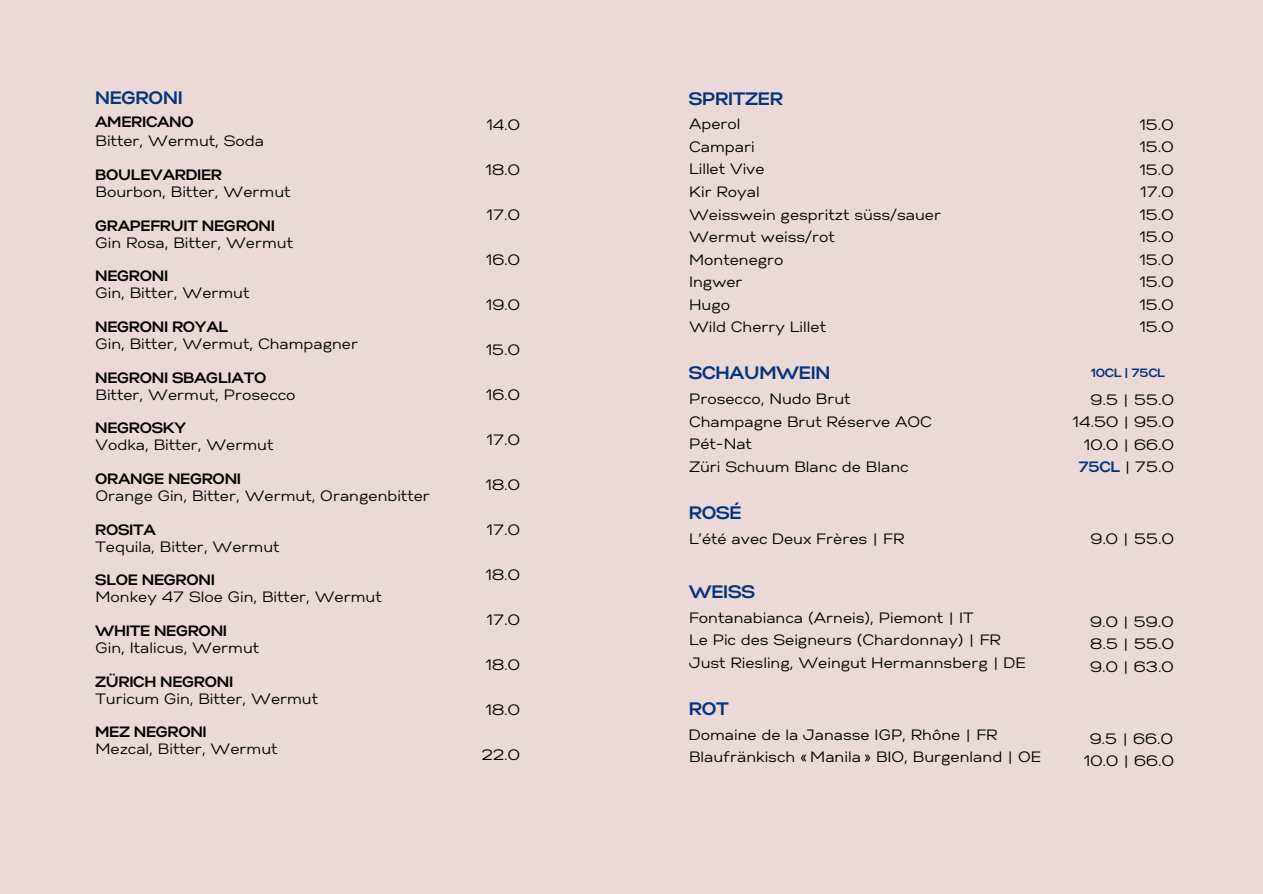
<style>
.page{position:relative;width:1263px;height:894px;background:#fff}
.page>*{position:absolute;margin:0;border:0;box-sizing:border-box;transform-origin:0 0}
.t1{font:700 18px "Gabriel Sans";color:#05347e}
.t2{font:15px/22.5px "Gabriel Sans";color:#000}
.t3{font:700 15px "Gabriel Sans";color:#000}
.t4{font:700 12px "Gabriel Sans";color:#05347e}
.s1{font-weight:700}
.s2{font-weight:700;color:#05347e}
</style>
<div class="page">
<div style="left:0;top:0;width:1263px;height:893px;background:#ebd9d8"></div>
<h2 class="t1" style="left:95px;top:89px;width:89px">NEGRONI</h2>
<h2 class="t2" style="left:95px;top:113px;width:170px;line-height:19.2px"><span class="s1">AMERICANO<br></span>Bitter, Wermut, Soda</h2>
<h2 class="t2" style="left:95px;top:167px;width:196px;line-height:16.8px"><span class="s1">BOULEVARDIER<br></span>Bourbon, Bitter, Wermut</h2>
<h2 class="t2" style="left:95px;top:218px;width:199px;line-height:16.8px"><span class="s1">GRAPEFRUIT NEGRONI<br></span>Gin Rosa, Bitter, Wermut</h2>
<h2 class="t3" style="left:95px;top:269px;width:74px">NEGRONI</h2>
<h2 class="t2" style="left:95px;top:282px;width:155px">Gin, Bitter, Wermut</h2>
<h2 class="t3" style="left:95px;top:320px;width:135px">NEGRONI ROYAL</h2>
<h2 class="t2" style="left:95px;top:333px;width:264px">Gin, Bitter, Wermut, Champagner</h2>
<h2 class="t3" style="left:95px;top:371px;width:172px">NEGRONI SBAGLIATO</h2>
<h2 class="t2" style="left:95px;top:384px;width:202px">Bitter, Wermut, Prosecco</h2>
<h2 class="t2" style="left:95px;top:420px;width:179px;line-height:16.8px"><span class="s1">NEGROSKY<br></span>Vodka, Bitter, Wermut</h2>
<h2 class="t2" style="left:95px;top:471px;width:336px;line-height:16.8px"><span class="s1">ORANGE NEGRONI<br></span>Orange Gin, Bitter, Wermut, Orangenbitter</h2>
<h2 class="t2" style="left:95px;top:522px;width:186px;line-height:16.8px"><span class="s1">ROSITA<br></span>Tequila, Bitter, Wermut</h2>
<h2 class="t2" style="left:95px;top:572px;width:288px;line-height:16.8px"><span class="s1">SLOE NEGRONI<br></span>Monkey 47 Sloe Gin, Bitter, Wermut</h2>
<h2 class="t2" style="left:95px;top:623px;width:165px;line-height:16.8px"><span class="s1">WHITE NEGRONI<br></span>Gin, Italicus, Wermut</h2>
<h2 class="t2" style="left:95px;top:673px;width:224px;line-height:16.8px"><span class="s1">ZÜRICH NEGRONI<br></span>Turicum Gin, Bitter, Wermut</h2>
<h2 class="t2" style="left:95px;top:724px;width:184px;line-height:16.8px"><span class="s1">MEZ NEGRONI<br></span>Mezcal, Bitter, Wermut</h2>
<h2 class="t2" style="left:486px;top:114px;width:35px">14.0</h2>
<h2 class="t2" style="left:486px;top:159px;width:36px">18.0</h2>
<h2 class="t2" style="left:487px;top:204px;width:35px">17.0</h2>
<h2 class="t2" style="left:486px;top:249px;width:36px">16.0</h2>
<h2 class="t2" style="left:486px;top:294px;width:36px">19.0</h2>
<h2 class="t2" style="left:486px;top:339px;width:36px">15.0</h2>
<h2 class="t2" style="left:486px;top:384px;width:36px">16.0</h2>
<h2 class="t2" style="left:487px;top:429px;width:35px">17.0</h2>
<h2 class="t2" style="left:486px;top:474px;width:36px">18.0</h2>
<h2 class="t2" style="left:487px;top:519px;width:35px">17.0</h2>
<h2 class="t2" style="left:486px;top:564px;width:36px">18.0</h2>
<h2 class="t2" style="left:487px;top:609px;width:35px">17.0</h2>
<h2 class="t2" style="left:486px;top:654px;width:36px">18.0</h2>
<h2 class="t2" style="left:486px;top:699px;width:36px">18.0</h2>
<h2 class="t2" style="left:481px;top:744px;width:40px">22.0</h2>
<h2 class="t1" style="left:689px;top:90px;width:96px">SPRITZER</h2>
<h2 class="t2" style="left:689px;top:114px;width:253px">Aperol<br>Campari<br>Lillet Vive<br>Kir Royal<br>Weisswein gespritzt süss/sauer<br>Wermut weiss/rot<br>Montenegro<br>Ingwer<br>Hugo<br>Wild Cherry Lillet</h2>
<h2 class="t1" style="left:689px;top:365px;width:143px">SCHAUMWEIN</h2>
<h2 class="t2" style="left:689px;top:388px;width:244px">Prosecco, Nudo Brut<br>Champagne Brut Réserve AOC<br>Pét-Nat<br>Züri Schuum Blanc de Blanc</h2>
<h2 class="t1" style="left:689px;top:504px;width:54px">ROSÉ</h2>
<h2 class="t2" style="left:689px;top:528px;width:217px">L’été avec Deux Frères | FR</h2>
<h2 class="t1" style="left:689px;top:583px;width:68px">WEISS</h2>
<h2 class="t2" style="left:689px;top:606px;width:338px">Fontanabianca (Arneis), Piemont | IT<br>Le Pic des Seigneurs (Chardonnay) | FR<br>Just Riesling, Weingut Hermannsberg | DE</h2>
<h2 class="t1" style="left:689px;top:700px;width:41px">ROT</h2>
<h2 class="t2" style="left:689px;top:723px;width:354px">Domaine de la Janasse IGP, Rhône | FR<br>Blaufränkisch « Manila » BIO, Burgenland | OE</h2>
<h2 class="t2" style="left:1139px;top:114px;width:36px;text-align:justify">15.0<br>15.0<br>15.0<br>17.0<br>15.0<br>15.0<br>15.0<br>15.0<br>15.0<br>15.0</h2>
<h2 class="t4" style="left:1091px;top:367px;width:75px">10CL | 75CL</h2>
<h2 class="t2" style="left:1072px;top:389px;width:103px;text-align:right">9.5 | 55.0<br>14.50 | 95.0<br>10.0 | 66.0<br><span class="s2">75CL</span> | 75.0</h2>
<h2 class="t2" style="left:1090px;top:528px;width:85px">9.0 | 55.0</h2>
<h1 class="t2" style="left:1090px;top:611px;width:85px;text-align:justify">9.0 | 59.0<br>8.5 | 55.0<br>9.0 | 63.0</h1>
<p class="t2" style="left:1084px;top:728px;width:91px;text-align:center">9.5 | 66.0<br>10.0 | 66.0</p>
</div>
